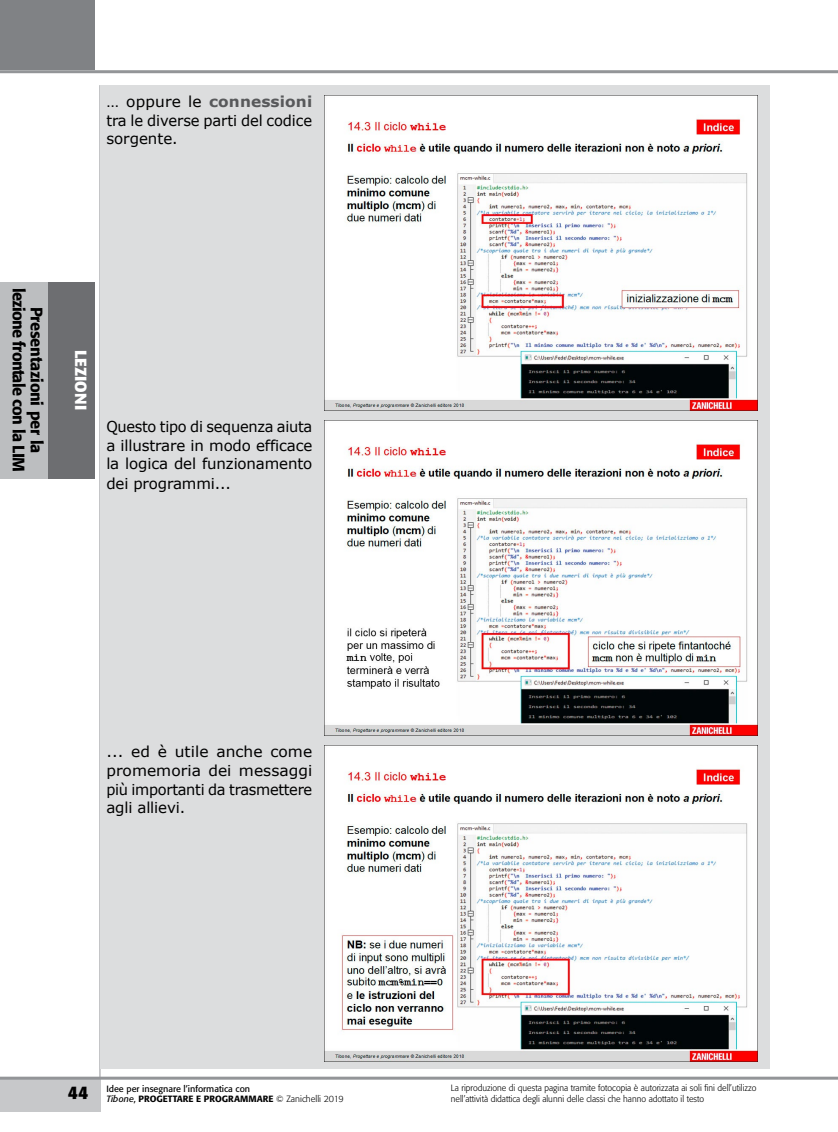
<style>
.page{position:relative;width:838px;height:1132px;background:#fff}
.page>*{position:absolute;margin:0;border:0;box-sizing:border-box;transform-origin:0 0}
.t1{font:500 16.5px/18px "Formata";letter-spacing:-.05em;color:#000;text-align:center}
.t2{font:700 16.05px "Formata";color:#fff}
.t3{font:15px/18.8px "Verdana";letter-spacing:-.01em;color:#000;text-align:justify}
.t4{font:300 9px/10.5px "Formata";color:#000;scale:.96 1}
.t5{font:9px/10.5px "Formata";color:#000}
.s1{font-weight:700;color:#58595b}
.s2{font-style:italic}
.s3{font-weight:500}
.s4{font-weight:300}
</style>
<div class="page">
<hr style="left:100px;top:85px;width:1px;height:992px;background:#939598">
<hr style="left:0;top:70px;width:838px;height:3px;background:#939598">
<div style="left:0;top:1076px;width:100px;height:34px;background:#c7c8ca"></div>
<hr style="left:0;top:1076px;width:838px;height:3px;background:#939598">
<div style="left:0;top:0;width:94px;height:70px;background:#808285"></div>
<div style="left:0;top:281px;width:94px;height:197px;background:#6d6e71"></div>
<div style="left:0;top:281px;width:48px;height:197px;background:#bcbec0"></div>
<div style="left:100px;top:85px;width:670px;height:982px;background:#dcddde"></div>
<img style="left:324px;top:95px;width:433px;height:316px">
<img style="left:324px;top:420px;width:433px;height:315px">
<img style="left:324px;top:745px;width:433px;height:315px">
<p class="t3" style="left:106px;top:92px;width:207px">… oppure le <span class="s1">connessioni </span>tra le diverse parti del codice sorgente.</p>
<p class="t1" style="left:46px;top:288px;width:186px;rotate:90deg">PRESENTAZIONI PER LA<br>LEZIONE FRONTALE CON LA LIM</p>
<p class="t2" style="left:91px;top:350px;width:61px;rotate:90deg">Lezioni</p>
<p class="t3" style="left:106px;top:417px;width:207px">Questo tipo di sequenza aiuta a illustrare in modo efficace la logica del funzionamento dei programmi...</p>
<p class="t3" style="left:106px;top:742px;width:207px">... ed è utile anche come promemoria dei messaggi più importanti da trasmettere agli allievi.</p>
<p class="t5" style="left:68px;top:1082px;width:277px;text-indent:38px">Idee per insegnare l’informatica con<br><sup>44</sup> <span class="s2">Tibone</span>, <span class="s3">PROGETTARE E PROGRAMMARE</span> <span class="s4">© Zanichelli 2019</span></p>
<p class="t4" style="left:451px;top:1082px;width:320px">La riproduzione di questa pagina tramite fotocopia è autorizzata ai soli fini dell’utilizzo nell’attività didattica degli alunni delle classi che hanno adottato il testo</p>
</div>
